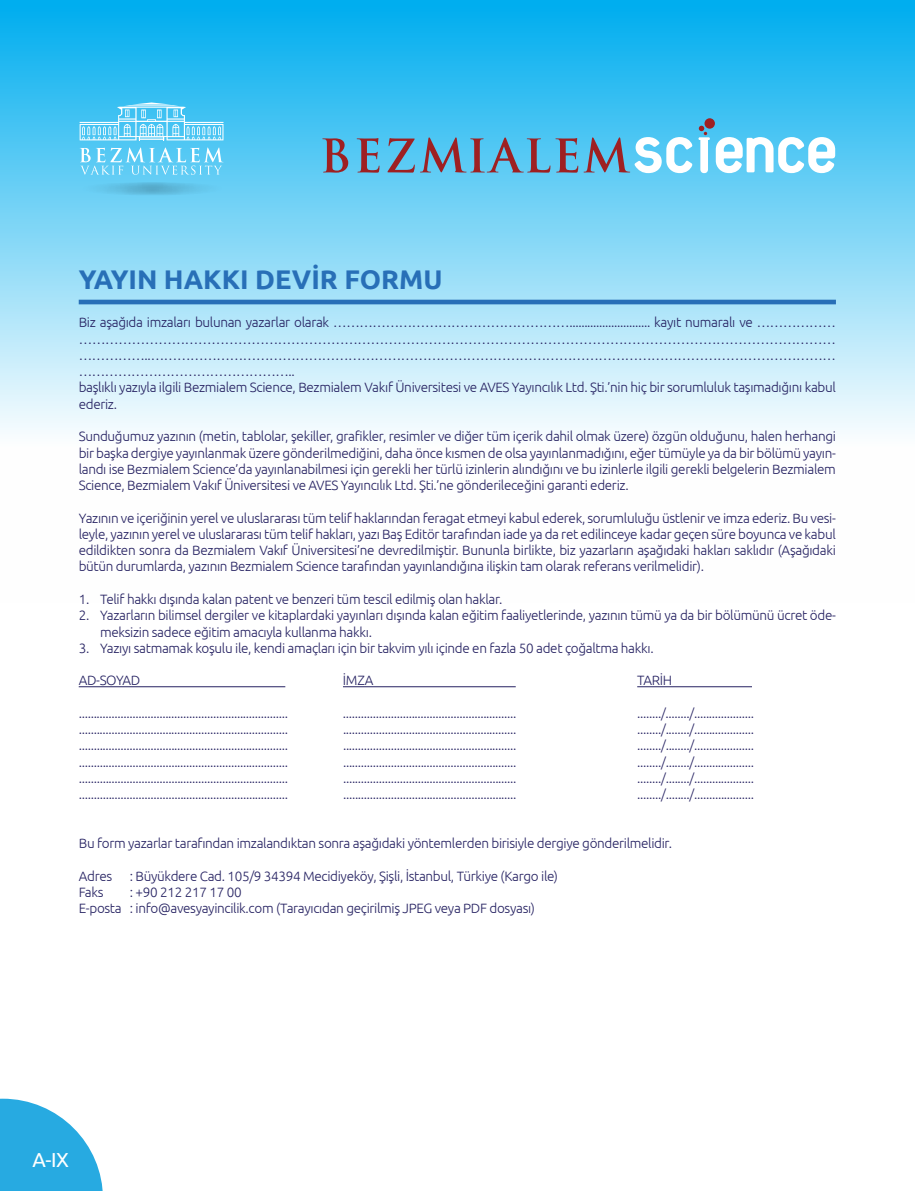
<style>
.page{position:relative;width:915px;height:1191px;background:#fff}
.page>*{position:absolute;margin:0;border:0;box-sizing:border-box;transform-origin:0 0}
.t1{font:700 27px "Ubuntu";color:#286fb7}
.t2{font:20.25px "Ubuntu";color:#fff}
.t3{font:300 13.5px/16.2px "Ubuntu";letter-spacing:-.025em;color:#262262}
</style>
<div class="page">
<svg style="left:0;top:0;width:914px;height:432px;background:#7ad4f6"></svg>
<hr style="left:79px;top:686px;width:206px;height:1px;background:#262262">
<hr style="left:343px;top:686px;width:172px;height:1px;background:#262262">
<hr style="left:637px;top:686px;width:114px;height:1px;background:#262262">
<hr style="left:79px;top:300px;width:756px;height:4px;background:#286fb7">
<svg style="left:322px;top:138px;width:26px;height:35px"></svg>
<svg style="left:356px;top:138px;width:23px;height:35px"></svg>
<svg style="left:387px;top:138px;width:27px;height:35px"></svg>
<svg style="left:698px;top:126px;width:11px;height:47px"></svg>
<div style="left:704px;top:118px;width:10px;height:11px;background:#9e2022;border-radius:50%"></div>
<svg style="left:420px;top:137px;width:272px;height:36px;background:#77aac8"></svg>
<svg style="left:715px;top:137px;width:119px;height:36px"></svg>
<svg style="left:0;top:1098px;width:103px;height:93px"></svg>
<svg style="left:74px;top:182px;width:156px;height:14px;background:#62c1e5"></svg>
<svg style="left:80px;top:102px;width:143px;height:38px;background:#70d1f5"></svg>
<svg style="left:80px;top:147px;width:143px;height:28px;background:#79d4f6"></svg>
<h1 class="t1" style="left:79px;top:263px;width:365px">YAYIN HAKKI DEVİR FORMU</h1>
<p class="t3" style="left:79px;top:314px;width:758px">Biz aşağıda imzaları bulunan yazarlar olarak ………………………………………………........................... kayıt numaralı ve ……………… ……………………………………………………………………………………………………………………………………………………… ……………..………………………………………………………………………………………………………………………………………… …………………………………………..<br>başlıklı yazıyla ilgili Bezmialem Science, Bezmialem Vakıf Üniversitesi ve AVES Yayıncılık Ltd. Şti.’nin hiç bir sorumluluk taşımadığını kabul ederiz.</p>
<p class="t3" style="left:79px;top:428px;width:758px;text-align:justify">Sunduğumuz yazının (metin, tablolar, şekiller, grafikler, resimler ve diğer tüm içerik dahil olmak üzere) özgün olduğunu, halen herhangi bir başka dergiye yayınlanmak üzere gönderilmediğini, daha önce kısmen de olsa yayınlanmadığını, eğer tümüyle ya da bir bölümü yayın&shy;landı ise Bezmialem Science’da yayınlanabilmesi için gerekli her türlü izinlerin alındığını ve bu izinlerle ilgili gerekli belgelerin Bezmialem Science, Bezmialem Vakıf Üniversitesi ve AVES Yayıncılık Ltd. Şti.’ne gönderileceğini garanti ederiz.</p>
<p class="t3" style="left:79px;top:509px;width:758px;text-align:justify">Yazının ve içeriğinin yerel ve uluslararası tüm telif haklarından feragat etmeyi kabul ederek, sorumluluğu üstlenir ve imza ederiz. Bu vesi&shy;leyle, yazının yerel ve uluslararası tüm telif hakları, yazı Baş Editör tarafından iade ya da ret edilinceye kadar geçen süre boyunca ve kabul edildikten sonra da Bezmialem Vakıf Üniversitesi’ne devredilmiştir. Bununla birlikte, biz yazarların aşağıdaki hakları saklıdır (Aşağıdaki bütün durumlarda, yazının Bezmialem Science tarafından yayınlandığına ilişkin tam olarak referans verilmelidir).</p>
<p class="t3" style="left:79px;top:591px;width:425px">1. Telif hakkı dışında kalan patent ve benzeri tüm tescil edilmiş olan haklar.</p>
<p class="t3" style="left:100px;top:607px;width:737px;text-indent:-21px">2. Yazarların bilimsel dergiler ve kitaplardaki yayınları dışında kalan eğitim faaliyetlerinde, yazının tümü ya da bir bölümünü ücret öde&shy;meksizin sadece eğitim amacıyla kullanma hakkı.</p>
<p class="t3" style="left:79px;top:639px;width:576px">3. Yazıyı satmamak koşulu ile, kendi amaçları için bir takvim yılı içinde en fazla 50 adet çoğaltma hakkı.</p>
<p class="t3" style="left:79px;top:672px;width:63px">AD-SOYAD</p>
<p class="t3" style="left:343px;top:672px;width:32px">İMZA</p>
<p class="t3" style="left:637px;top:672px;width:37px">TARİH</p>
<p class="t3" style="left:79px;top:704px;width:211px">......................................................................</p>
<p class="t3" style="left:343px;top:704px;width:175px">..........................................................</p>
<p class="t3" style="left:637px;top:704px;width:118px">......../......../....................</p>
<p class="t3" style="left:79px;top:721px;width:211px">......................................................................</p>
<p class="t3" style="left:343px;top:721px;width:175px">..........................................................</p>
<p class="t3" style="left:637px;top:721px;width:118px">......../......../....................</p>
<p class="t3" style="left:79px;top:737px;width:211px">......................................................................</p>
<p class="t3" style="left:343px;top:737px;width:175px">..........................................................</p>
<p class="t3" style="left:637px;top:737px;width:118px">......../......../....................</p>
<p class="t3" style="left:79px;top:753px;width:211px">......................................................................</p>
<p class="t3" style="left:343px;top:753px;width:175px">..........................................................</p>
<p class="t3" style="left:637px;top:753px;width:118px">......../......../....................</p>
<p class="t3" style="left:79px;top:769px;width:211px">......................................................................</p>
<p class="t3" style="left:343px;top:769px;width:175px">..........................................................</p>
<p class="t3" style="left:637px;top:769px;width:118px">......../......../....................</p>
<p class="t3" style="left:79px;top:786px;width:211px">......................................................................</p>
<p class="t3" style="left:343px;top:786px;width:175px">..........................................................</p>
<p class="t3" style="left:637px;top:786px;width:118px">......../......../....................</p>
<p class="t3" style="left:79px;top:835px;width:594px">Bu form yazarlar tarafından imzalandıktan sonra aşağıdaki yöntemlerden birisiyle dergiye gönderilmelidir.</p>
<p class="t3" style="left:79px;top:867px;width:35px">Adres</p>
<p class="t3" style="left:130px;top:867px;width:429px">: Büyükdere Cad. 105/9 34394 Mecidiyeköy, Şişli, İstanbul, Türkiye (Kargo ile)</p>
<p class="t3" style="left:79px;top:883px;width:26px">Faks</p>
<p class="t3" style="left:79px;top:883px;width:457px;text-indent:51px">: +90 212 217 17 00<br>E-posta : info@avesyayincilik.com (Tarayıcıdan geçirilmiş JPEG veya PDF dosyası)</p>
<h2 class="t2" style="left:33px;top:1147px;width:38px">A-IX</h2>
</div>
